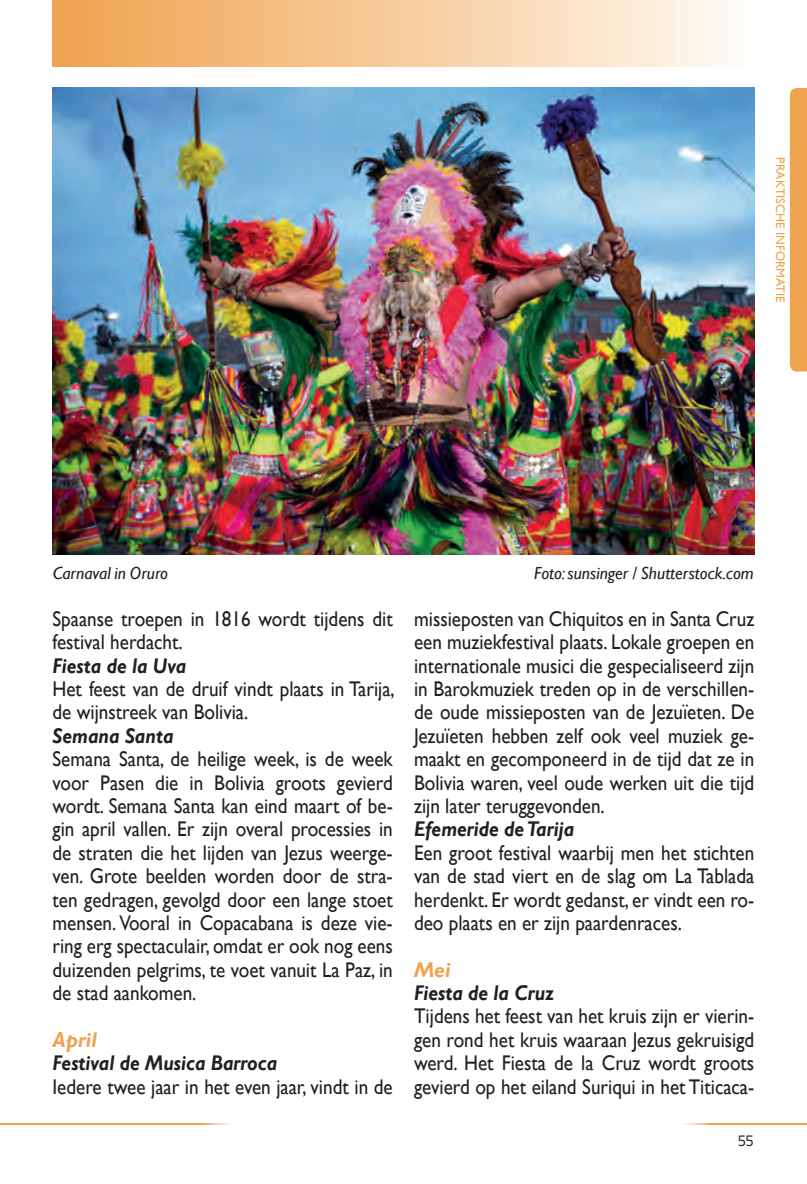
<style>
.page{position:relative;width:807px;height:1184px;background:#fff}
.page>*{position:absolute;margin:0;border:0;box-sizing:border-box;transform-origin:0 0}
.t1{font:21.25px/23.5px "Gill Sans";color:#231f20;text-align:justify;scale:.9 1}
.t2{font:italic 700 21.25px "Gill Sans";color:#231f20;scale:.9 1}
.t3{font:italic 700 21.25px "Gill Sans";color:#eea34f}
.t4{font:italic 17.5px "Gill Sans";color:#231f20}
.t5{font:15px "Sansation";color:#231f20;scale:.9 1}
.t6{font:12.5px "Gill Sans";color:#eea34f}
</style>
<div class="page">
<div style="left:790px;top:88px;width:17px;height:283px;background:#eea34f"></div>
<div style="left:52px;top:0;width:702px;height:67px;background:linear-gradient(to right,#efa14b,#fffbf5)"></div>
<img style="left:53px;top:88px;width:701px;height:466px">
<img style="left:0;top:1123px;width:234px;height:1px">
<img style="left:681px;top:1123px;width:126px;height:1px">
<p class="t6" style="left:787px;top:157px;width:146px;rotate:90deg">PRAKTISCHE INFORMATIE</p>
<p class="t4" style="left:53px;top:563px;width:117px">Carnaval in Oruro</p>
<p class="t4" style="left:534px;top:563px;width:221px">Foto: sunsinger / Shutterstock.com</p>
<p class="t1" style="left:52px;top:607px;width:379px">Spaanse troepen in 1816 wordt tijdens dit festival herdacht.</p>
<p class="t2" style="left:52px;top:653px;width:150px">Fiesta de la Uva</p>
<p class="t1" style="left:52px;top:677px;width:382px">Het feest van de druif vindt plaats in Tarija, de wijnstreek van Bolivia.</p>
<p class="t2" style="left:52px;top:723px;width:136px">Semana Santa</p>
<p class="t1" style="left:52px;top:747px;width:379px">Semana Santa, de heilige week, is de week voor Pasen die in Bolivia groots gevierd wordt. Semana Santa kan eind maart of be&shy;gin april vallen. Er zijn overal processies in de straten die het lijden van Jezus weerge&shy;ven. Grote beelden worden door de stra&shy;ten gedragen, gevolgd door een lange stoet mensen. Vooral in Copacabana is deze vie&shy;ring erg spectaculair, omdat er ook nog eens duizenden pelgrims, te voet vanuit La Paz, in de stad aankomen.</p>
<p class="t3" style="left:52px;top:1027px;width:46px">April</p>
<p class="t2" style="left:52px;top:1050px;width:251px">Festival de Musica Barroca</p>
<p class="t1" style="left:52px;top:1075px;width:379px">Iedere twee jaar in het even jaar, vindt in de</p>
<p class="t1" style="left:414px;top:607px;width:379px">missieposten van Chiquitos en in Santa Cruz een muziekfestival plaats. Lokale groepen en internationale musici die gespecialiseerd zijn in Barokmuziek treden op in de verschillen&shy;de oude missieposten van de Jezuïeten. De Jezuïeten hebben zelf ook veel muziek ge&shy;maakt en gecomponeerd in de tijd dat ze in Bolivia waren, veel oude werken uit die tijd zijn later teruggevonden.</p>
<p class="t2" style="left:414px;top:816px;width:179px">Efemeride de Tarija</p>
<p class="t1" style="left:414px;top:841px;width:379px">Een groot festival waarbij men het stichten van de stad viert en de slag om La Tablada herdenkt. Er wordt gedanst, er vindt een ro&shy;deo plaats en er zijn paardenraces.</p>
<p class="t3" style="left:414px;top:957px;width:38px">Mei</p>
<p class="t2" style="left:414px;top:980px;width:157px">Fiesta de la Cruz</p>
<p class="t1" style="left:414px;top:1004px;width:379px">Tijdens het feest van het kruis zijn er vierin&shy;gen rond het kruis waaraan Jezus gekruisigd werd. Het Fiesta de la Cruz wordt groots gevierd op het eiland Suriqui in het Titicaca-</p>
<p class="t5" style="left:738px;top:1132px;width:19px">55</p>
</div>
